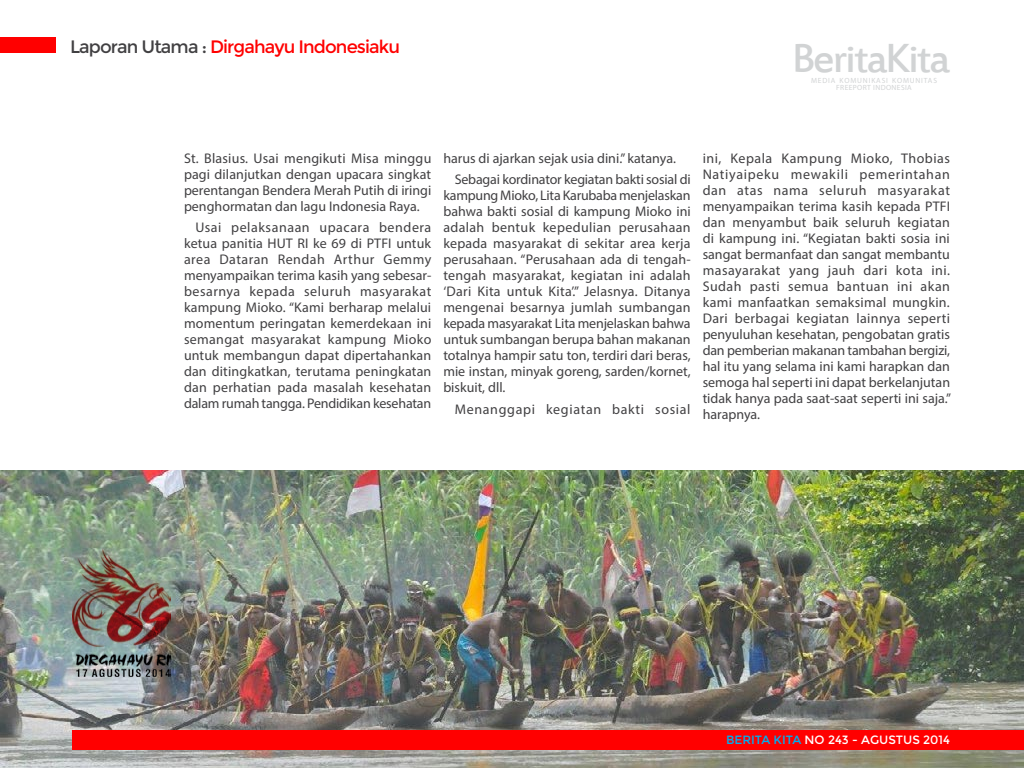
<style>
.page{position:relative;width:1024px;height:768px;background:#fff}
.page>*{position:absolute;margin:0;border:0;box-sizing:border-box;transform-origin:0 0}
.t1{font:45px "Estrangelo Edessa";letter-spacing:-.05em;color:#d1d3d4}
.t2{font:18px "Montserrat";letter-spacing:-.05em;color:#f00}
.t3{font:14px/16px "Myriad Pro";color:#414042;text-align:justify}
.t4{font:14px "Myriad Pro";letter-spacing:.05em;color:#414042}
.t5{font:12px "Montserrat";color:#fff}
.t6{font:7.5px/7.5px "Myriad Pro";letter-spacing:.1em;color:#d1d3d4;text-align:center}
.s1{color:#414042}
.s2{color:#00aeef}
</style>
<div class="page">
<img style="left:0;top:470px;width:1024px;height:298px">
<div style="left:72px;top:730px;width:952px;height:20px;background:#f00"></div>
<div style="left:0;top:37px;width:56px;height:16px;background:#f00"></div>
<img style="left:73px;top:549px;width:98px;height:127px">
<p class="t2" style="left:70px;top:37px;width:332px"><span class="s1">Laporan Utama :</span> Dirgahayu Indonesiaku</p>
<h1 class="t1" style="left:792px;top:36px;width:160px">BeritaKita</h1>
<p class="t6" style="left:811px;top:76px;width:128px">MEDIA KOMUNIKASI KOMUNITAS<br>FREEPORT INDONESIA</p>
<p class="t3" style="left:184px;top:150px;width:249px">St. Blasius. Usai mengikuti Misa minggu pagi dilanjutkan dengan upacara singkat perentangan Bendera Merah Putih di iringi penghormatan dan lagu Indonesia Raya.</p>
<p class="t3" style="left:184px;top:219px;width:249px;text-indent:11px">Usai pelaksanaan upacara bendera ketua panitia HUT RI ke 69 di PTFI untuk area Dataran Rendah Arthur Gemmy menyampaikan terima kasih yang sebesar&shy;besarnya kepada seluruh masyarakat kampung Mioko. “Kami berharap melalui momentum peringatan kemerdekaan ini semangat masyarakat kampung Mioko untuk membangun dapat dipertahankan dan ditingkatkan, terutama peningkatan dan perhatian pada masalah kesehatan dalam rumah tangga. Pendidikan kesehatan</p>
<p class="t3" style="left:455px;top:147px;width:237px;line-height:21.7px;text-indent:-11px">harus di ajarkan sejak usia dini.” katanya.<br>Sebagai kordinator kegiatan bakti sosial di</p>
<p class="t3" style="left:443px;top:187px;width:249px">kampung Mioko, Lita Karubaba menjelaskan bahwa bakti sosial di kampung Mioko ini adalah bentuk kepedulian perusahaan kepada masyarakat di sekitar area kerja perusahaan. “Perusahaan ada di tengah&shy;tengah masyarakat, kegiatan ini adalah ‘Dari Kita untuk Kita’.” Jelasnya. Ditanya mengenai besarnya jumlah sumbangan kepada masyarakat Lita menjelaskan bahwa untuk sumbangan berupa bahan makanan totalnya hampir satu ton, terdiri dari beras, mie instan, minyak goreng, sarden/kornet, biskuit, dll.</p>
<p class="t4" style="left:455px;top:401px;width:237px">Menanggapi kegiatan bakti sosial</p>
<p class="t3" style="left:703px;top:150px;width:250px">ini, Kepala Kampung Mioko, Thobias Natiyaipeku mewakili pemerintahan dan atas nama seluruh masyarakat menyampaikan terima kasih kepada PTFI dan menyambut baik seluruh kegiatan di kampung ini. “Kegiatan bakti sosia ini sangat bermanfaat dan sangat membantu masayarakat yang jauh dari kota ini.<br>Sudah pasti semua bantuan ini akan kami manfaatkan semaksimal mungkin.<br>Dari berbagai kegiatan lainnya seperti penyuluhan kesehatan, pengobatan gratis dan pemberian makanan tambahan bergizi, hal itu yang selama ini kami harapkan dan semoga hal seperti ini dapat berkelanjutan tidak hanya pada saat-saat seperti ini saja.” harapnya.</p>
<p class="t5" style="left:726px;top:732px;width:225px"><span class="s2">berita kita</span> no 243 - agustus 2014</p>
</div>
